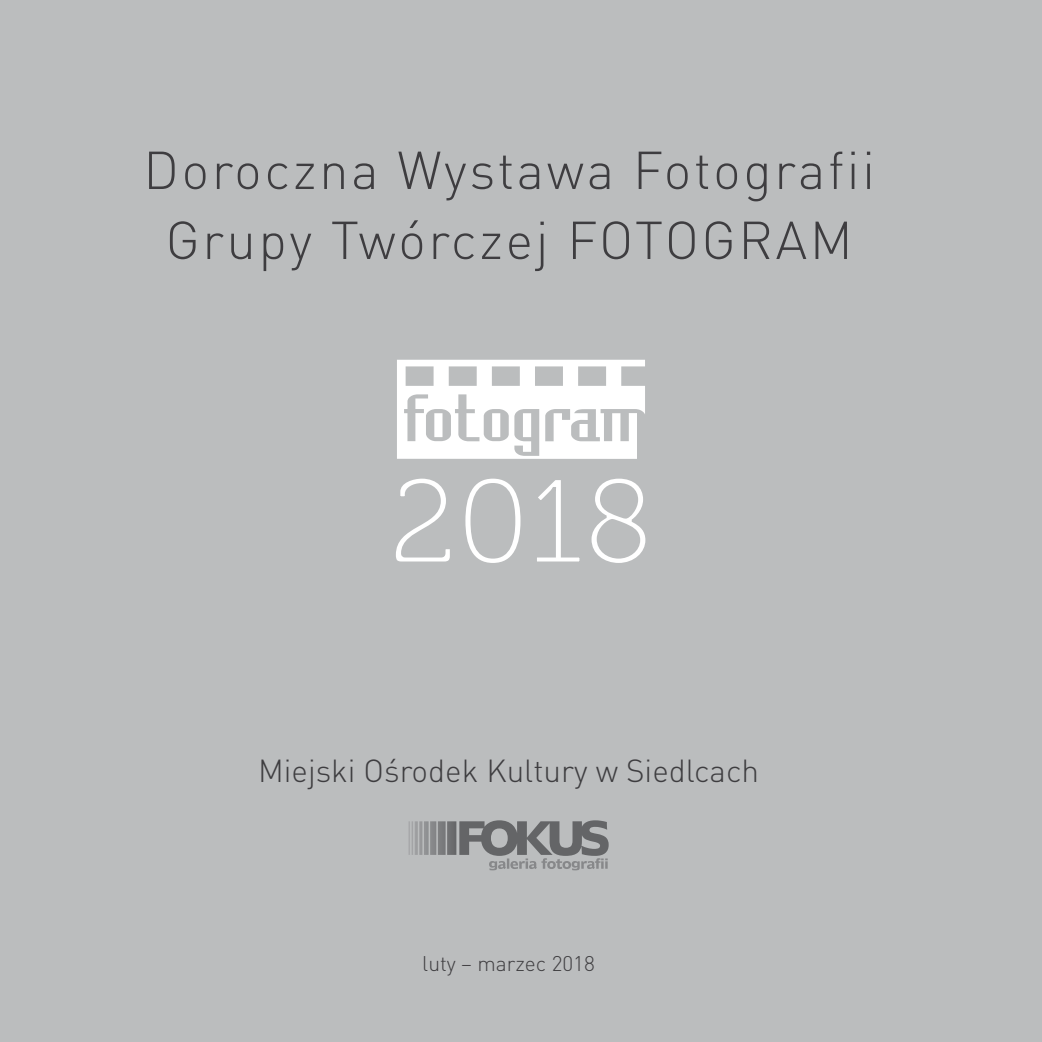
<style>
.page{position:relative;width:1042px;height:1042px;background:#bbbdbe}
.page>*{position:absolute;margin:0;border:0;box-sizing:border-box;transform-origin:0 0}
.t1{font:120.75px "Museo 300";color:#fff}
.t2{font:300 52.5px/70px "DIN";letter-spacing:.05em;color:#3e3d40;text-align:center}
.t3{font:300 31.5px "DIN Pro";color:#3e3d40}
.t4{font:300 21px "DIN Pro";color:#3e3d40}
</style>
<div class="page">
<svg style="left:397px;top:360px;width:248px;height:99px"></svg>
<svg style="left:408px;top:820px;width:201px;height:50px"></svg>
<p class="t2" style="left:143px;top:135px;width:733px">Doroczna Wystawa Fotografii<br>Grupy Twórczej FOTOGRAM</p>
<h1 class="t1" style="left:389px;top:456px;width:265px">2018</h1>
<p class="t3" style="left:258px;top:749px;width:503px">Miejski Ośrodek Kultury w Siedlcach</p>
<p class="t4" style="left:422px;top:949px;width:174px">luty – marzec 2018</p>
</div>
